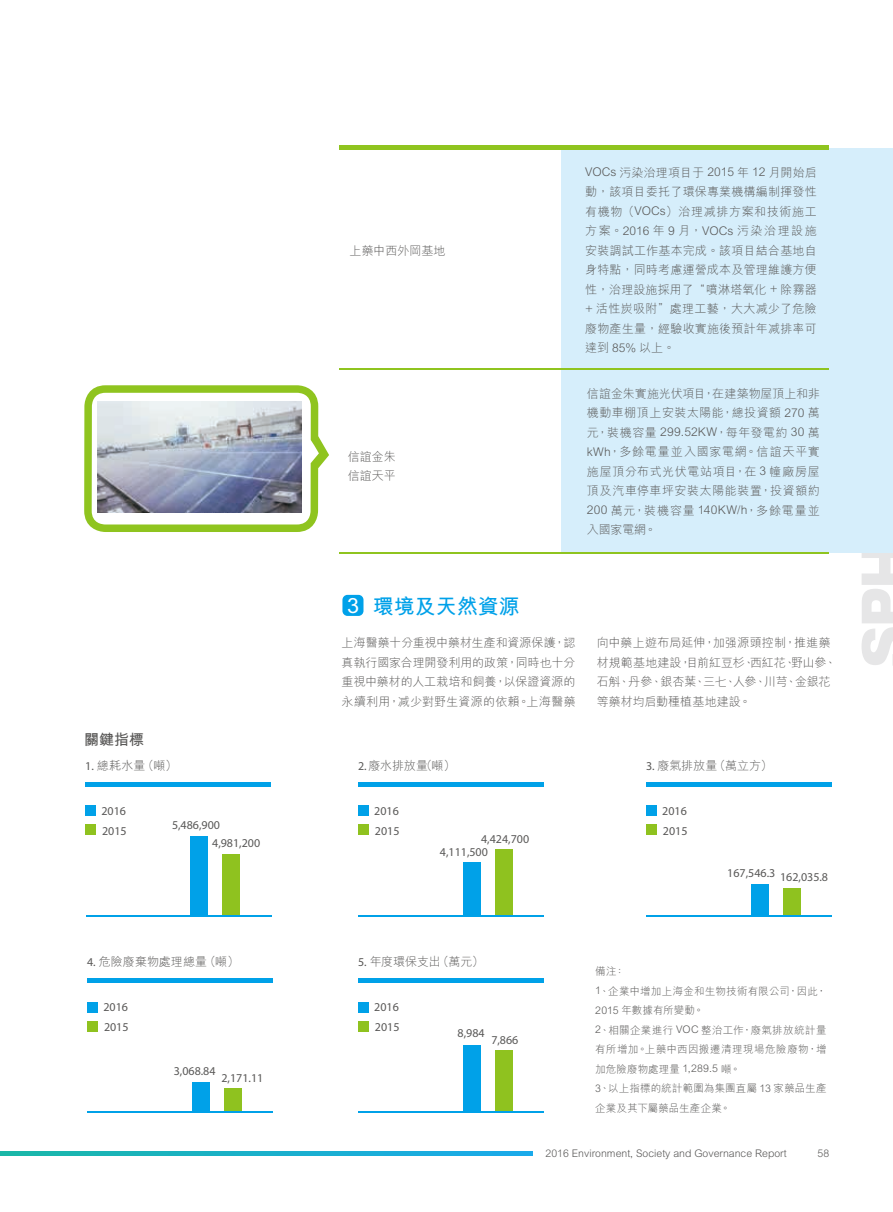
<style>
.page{position:relative;width:893px;height:1212px;background:#fff}
.page>*{position:absolute;margin:0;border:0;box-sizing:border-box;transform-origin:0 0}
.t1{font:700 21px "M Hei HK";color:#00a1e9}
.t2{font:700 15px "M Hei HK";color:#595857}
.t3{font:300 12px/19.5px "M Hei HK";letter-spacing:.01em;color:#595857;text-align:justify}
.t4{font:12px/19.8px "Myriad Pro";color:#595857}
.t5{font:300 12px "M Hei HK";letter-spacing:-.015em;color:#595857}
.t6{font:300 10.5px/19.5px "M Hei HK";letter-spacing:.01em;color:#595857}
.s1{font-family:"Myriad Pro";font-weight:400}
.s2{color:#fff}
</style>
<div class="page">
<svg style="left:861px;top:553px;width:32px;height:112px"></svg>
<svg style="left:0;top:1152px;width:532px;height:3px;background:#1ab0ca"></svg>
<div style="left:561px;top:148px;width:332px;height:405px;background:#d6eefb"></div>
<hr style="left:339px;top:146px;width:489px;height:4px;background:#8fc41f">
<hr style="left:339px;top:368px;width:490px;height:2px;background:#8fc41f">
<hr style="left:339px;top:552px;width:490px;height:1px;background:#8fc41f">
<svg style="left:84px;top:385px;width:245px;height:147px"></svg>
<div style="left:342px;top:595px;width:21px;height:21px;background:#00a1e9;border-radius:5px"></div>
<hr style="left:646px;top:782px;width:186px;height:4px;background:#00a1e8">
<div style="left:646px;top:806px;width:10px;height:10px;background:#00a1e8"></div>
<div style="left:646px;top:825px;width:10px;height:10px;background:#8fc21f"></div>
<div style="left:783px;top:888px;width:18px;height:28px;background:#8fc21f"></div>
<div style="left:751px;top:884px;width:18px;height:31px;background:#00a1e8"></div>
<hr style="left:646px;top:915px;width:186px;height:2px;background:#00a1e8">
<hr style="left:358px;top:978px;width:186px;height:4px;background:#00a1e8">
<div style="left:358px;top:1002px;width:10px;height:10px;background:#00a1e8"></div>
<div style="left:358px;top:1021px;width:10px;height:10px;background:#8fc21f"></div>
<div style="left:495px;top:1050px;width:18px;height:63px;background:#8fc21f"></div>
<div style="left:463px;top:1045px;width:18px;height:67px;background:#00a1e8"></div>
<hr style="left:358px;top:1111px;width:186px;height:2px;background:#00a1e8">
<hr style="left:358px;top:782px;width:186px;height:4px;background:#00a1e8">
<div style="left:358px;top:806px;width:10px;height:10px;background:#00a1e8"></div>
<div style="left:358px;top:825px;width:10px;height:10px;background:#8fc21f"></div>
<div style="left:495px;top:849px;width:18px;height:66px;background:#8fc21f"></div>
<div style="left:463px;top:862px;width:18px;height:54px;background:#00a1e8"></div>
<hr style="left:358px;top:915px;width:186px;height:2px;background:#00a1e8">
<hr style="left:86px;top:782px;width:185px;height:4px;background:#00a1e8">
<div style="left:86px;top:806px;width:10px;height:10px;background:#00a1e8"></div>
<div style="left:86px;top:825px;width:10px;height:10px;background:#8fc21f"></div>
<div style="left:222px;top:854px;width:18px;height:62px;background:#8fc21f"></div>
<div style="left:190px;top:836px;width:18px;height:80px;background:#00a1e8"></div>
<hr style="left:86px;top:915px;width:185px;height:2px;background:#00a1e8">
<hr style="left:88px;top:978px;width:185px;height:4px;background:#00a1e8">
<div style="left:88px;top:1002px;width:10px;height:10px;background:#00a1e8"></div>
<div style="left:88px;top:1021px;width:10px;height:10px;background:#8fc21f"></div>
<div style="left:224px;top:1088px;width:18px;height:25px;background:#8fc21f"></div>
<div style="left:192px;top:1082px;width:18px;height:30px;background:#00a1e8"></div>
<hr style="left:88px;top:1111px;width:185px;height:2px;background:#00a1e8">
<p class="t2" style="left:84px;top:728px;width:61px">關鍵指標</p>
<p class="t3" style="left:85px;top:755px;width:93px"><span class="s1">1.</span> 總耗水量（噸）</p>
<p class="t4" style="left:101px;top:801px;width:27px">2016<br>2015</p>
<p class="t4" style="left:172px;top:815px;width:50px">5,486,900</p>
<p class="t4" style="left:212px;top:833px;width:50px">4,981,200</p>
<p class="t3" style="left:87px;top:952px;width:153px"><span class="s1">4.</span> 危險廢棄物處理總量（噸）</p>
<p class="t4" style="left:103px;top:997px;width:27px">2016<br>2015</p>
<p class="t4" style="left:174px;top:1061px;width:43px">3,068.84</p>
<p class="t4" style="left:221px;top:1067px;width:43px">2,171.11</p>
<p class="t3" style="left:350px;top:240px;width:98px">上藥中西外岡基地</p>
<p class="t3" style="left:348px;top:446px;width:49px;line-height:19px">信誼金朱信誼天平</p>
<h1 class="t1" style="left:347px;top:591px;width:174px"><span class="s2">3</span> 環境及天然資源</h1>
<p class="t3" style="left:585px;top:162px;width:233px">VOCs 污染治理項目于 2015 年 12 月開始启動，該項目委托了環保專業機構編制揮發性有機物（VOCs）治理减排方案和技術施工方案。2016 年 9 月，VOCs 污染治理設施安裝調試工作基本完成。該項目結合基地自身特點，同時考慮運營成本及管理維護方便性，治理設施採用了“噴淋塔氧化 + 除霧器+ 活性炭吸附”處理工藝，大大减少了危險廢物產生量，經驗收實施後預計年减排率可達到 85% 以上。</p>
<p class="t3" style="left:587px;top:383px;width:235px">信誼金朱實施光伏項目，在建築物屋頂上和非機動車棚頂上安裝太陽能，總投資額 270 萬元，裝機容量 299.52KW，每年發電約 30 萬kWh，多餘電量並入國家電網。信誼天平實施屋頂分布式光伏電站項目，在 3 幢廠房屋頂及汽車停車坪安裝太陽能裝置，投資額約200 萬元，裝機容量 140KW/h，多餘電量並入國家電網。</p>
<p class="t3" style="left:342px;top:633px;width:235px">上海醫藥十分重視中藥材生產和資源保護，認真執行國家合理開發利用的政策，同時也十分重視中藥材的人工栽培和飼養，以保證資源的永續利用，减少對野生資源的依賴。上海醫藥</p>
<p class="t3" style="left:597px;top:633px;width:241px;text-align:left">向中藥上遊布局延伸，加强源頭控制，推進藥材規範基地建設，目前紅豆杉、西紅花、野山參、石斛、丹參、銀杏葉、三七、人參、川芎、金銀花等藥材均启動種植基地建設。</p>
<p class="t3" style="left:358px;top:755px;width:99px"><span class="s1">2.</span> 廢水排放量（噸）</p>
<p class="t4" style="left:374px;top:801px;width:27px">2016<br>2015</p>
<p class="t4" style="left:440px;top:832px;width:91px;line-height:13.2px;text-indent:41px">4,424,700<br>4,111,500</p>
<p class="t3" style="left:646px;top:755px;width:128px"><span class="s1">3.</span> 廢氣排放量（萬立方）</p>
<p class="t4" style="left:662px;top:801px;width:27px">2016<br>2015</p>
<p class="t4" style="left:727px;top:863px;width:50px">167,546.3</p>
<p class="t4" style="left:780px;top:867px;width:50px">162,035.8</p>
<p class="t5" style="left:358px;top:953px;width:127px"><span class="s1">5.</span> 年度環保支出（萬元）</p>
<p class="t4" style="left:374px;top:997px;width:27px">2016<br>2015</p>
<p class="t4" style="left:458px;top:1023px;width:29px">8,984</p>
<p class="t4" style="left:491px;top:1030px;width:29px">7,866</p>
<p class="t6" style="left:595px;top:961px;width:233px">備注：<br>1、企業中增加上海金和生物技術有限公司，因此，<br>2015 年數據有所變動。<br>2、相關企業進行 VOC 整治工作，廢氣排放統計量有所增加。上藥中西因搬遷清理現場危險廢物，增加危險廢物處理量 1,289.5 噸。<br>3、以上指標的統計範圍為集團直屬 13 家藥品生產企業及其下屬藥品生產企業。</p>
<p class="t6" style="left:546px;top:1143px;width:243px">2016 Environment, Society and Governance Report</p>
<p class="t6" style="left:817px;top:1143px;width:13px">58</p>
</div>
